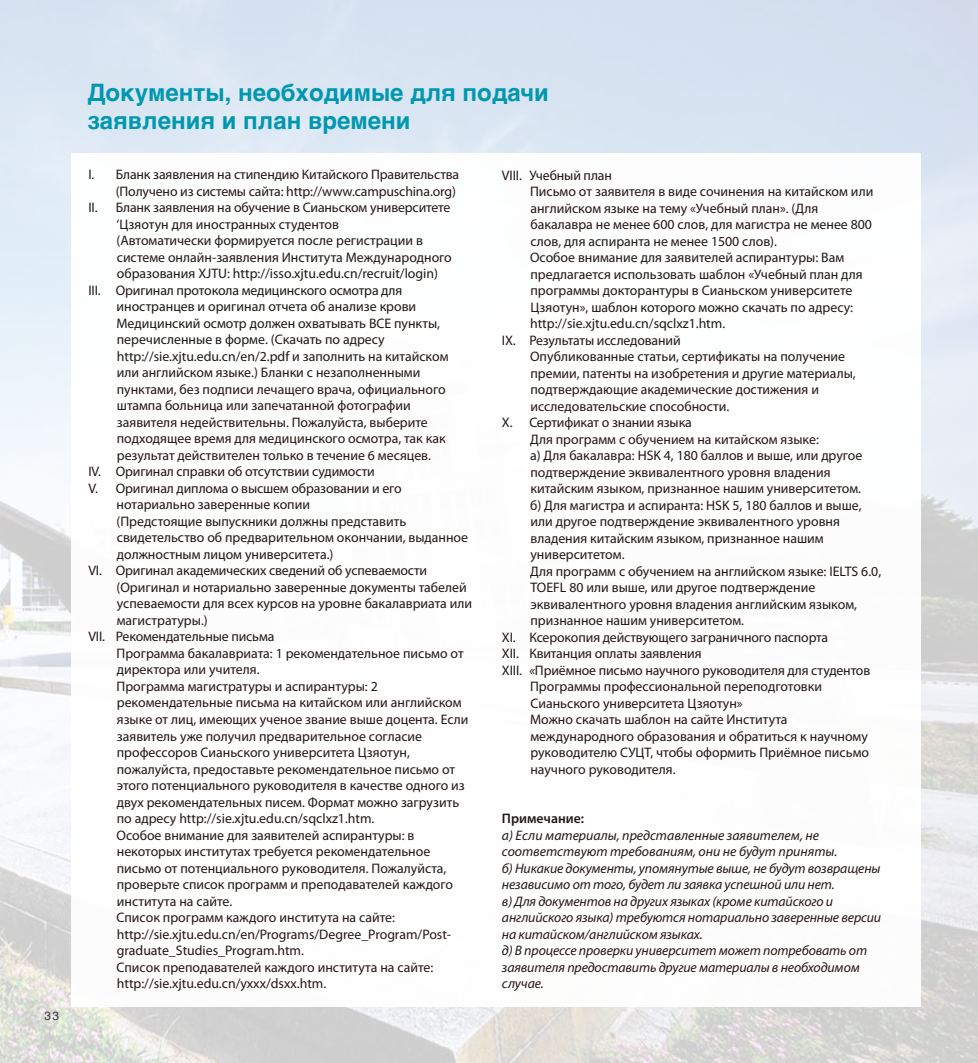
<style>
.page{position:relative;width:978px;height:1063px;background:#fff}
.page>*{position:absolute;margin:0;border:0;box-sizing:border-box;transform-origin:0 0}
.t1{font:700 24px/28.5px "Helvetica";color:#0097b0}
.t2{font:13.8px "Myriad Pro";color:#221815}
.t3{font:italic 13.8px/16.5px "Myriad Pro";letter-spacing:-.01em;color:#221815}
.t4{font:600 13.8px "Myriad Pro";color:#221815}
.t5{font:12px "Helvetica";color:#3e3a39}
</style>
<div class="page">
<img style="left:0;top:0;width:978px;height:1063px">
<div style="left:71px;top:153px;width:850px;height:853px;background:#fff"></div>
<p class="t5" style="left:45px;top:1006px;width:16px">33</p>
<h1 class="t1" style="left:88px;top:78px;width:462px">Документы, необходимые для подачи заявления и план времени</h1>
<p class="t2" style="left:88px;top:167px;width:372px">I. Бланк заявления на стипендию Китайского Правительства</p>
<p class="t2" style="left:116px;top:184px;width:342px">(Получено из системы сайта: http://www.campuschina.org)</p>
<p class="t2" style="left:88px;top:200px;width:364px">II. Бланк заявления на обучение в Сианьском университете</p>
<p class="t2" style="left:117px;top:217px;width:224px">‘Цзяотун для иностранных студентов</p>
<p class="t2" style="left:117px;top:233px;width:308px">(Автоматически формируется после регистрации в</p>
<p class="t2" style="left:117px;top:250px;width:337px">системе онлайн-заявления Института Международного</p>
<p class="t2" style="left:117px;top:266px;width:323px">образования XJTU: http://isso.xjtu.edu.cn/recruit/login)</p>
<p class="t2" style="left:88px;top:283px;width:316px">III. Оригинал протокола медицинского осмотра для</p>
<p class="t2" style="left:117px;top:299px;width:301px">иностранцев и оригинал отчета об анализе крови</p>
<p class="t2" style="left:117px;top:316px;width:325px">Медицинский осмотр должен охватывать ВСЕ пункты,</p>
<p class="t2" style="left:117px;top:332px;width:269px">перечисленные в форме. (Скачать по адресу</p>
<p class="t2" style="left:117px;top:349px;width:333px">http://sie.xjtu.edu.cn/en/2.pdf и заполнить на китайском</p>
<p class="t2" style="left:117px;top:365px;width:305px">или английском языке.) Бланки с незаполненными</p>
<p class="t2" style="left:117px;top:382px;width:330px">пунктами, без подписи лечащего врача, официального</p>
<p class="t2" style="left:117px;top:398px;width:295px">штампа больница или запечатанной фотографии</p>
<p class="t2" style="left:117px;top:415px;width:312px">заявителя недействительны. Пожалуйста, выберите</p>
<p class="t2" style="left:117px;top:431px;width:331px">подходящее время для медицинского осмотра, так как</p>
<p class="t2" style="left:117px;top:448px;width:316px">результат действителен только в течение 6 месяцев.</p>
<p class="t2" style="left:88px;top:464px;width:288px">IV. Оригинал справки об отсутствии судимости</p>
<p class="t2" style="left:88px;top:481px;width:315px">V. Оригинал диплома о высшем образовании и его</p>
<p class="t2" style="left:117px;top:497px;width:195px">нотариально заверенные копии</p>
<p class="t2" style="left:117px;top:514px;width:291px">(Предстоящие выпускники должны представить</p>
<p class="t2" style="left:117px;top:530px;width:353px">свидетельство об предварительном окончании, выданное</p>
<p class="t2" style="left:117px;top:547px;width:218px">должностным лицом университета.)</p>
<p class="t2" style="left:88px;top:563px;width:340px">VI. Оригинал академических сведений об успеваемости</p>
<p class="t2" style="left:117px;top:580px;width:352px">(Оригинал и нотариально заверенные документы табелей</p>
<p class="t2" style="left:117px;top:596px;width:357px">успеваемости для всех курсов на уровне бакалавриата или</p>
<p class="t2" style="left:117px;top:613px;width:92px">магистратуры.)</p>
<p class="t2" style="left:88px;top:629px;width:188px">VII. Рекомендательные письма</p>
<p class="t2" style="left:117px;top:646px;width:349px">Программа бакалавриата: 1 рекомендательное письмо от</p>
<p class="t2" style="left:117px;top:662px;width:144px">директора или учителя.</p>
<p class="t2" style="left:117px;top:679px;width:263px">Программа магистратуры и аспирантуры: 2</p>
<p class="t2" style="left:117px;top:695px;width:346px">рекомендательные письма на китайском или английском</p>
<p class="t2" style="left:117px;top:712px;width:353px">языке от лиц, имеющих ученое звание выше доцента. Если</p>
<p class="t2" style="left:117px;top:728px;width:307px">заявитель уже получил предварительное согласие</p>
<p class="t2" style="left:117px;top:745px;width:295px">профессоров Сианьского университета Цзяотун,</p>
<p class="t2" style="left:117px;top:761px;width:340px">пожалуйста, предоставьте рекомендательное письмо от</p>
<p class="t2" style="left:117px;top:778px;width:350px">этого потенциального руководителя в качестве одного из</p>
<p class="t2" style="left:117px;top:794px;width:344px">двух рекомендательных писем. Формат можно загрузить</p>
<p class="t2" style="left:117px;top:811px;width:259px">по адресу http://sie.xjtu.edu.cn/sqclxz1.htm.</p>
<p class="t2" style="left:117px;top:827px;width:299px">Особое внимание для заявителей аспирантуры: в</p>
<p class="t2" style="left:117px;top:844px;width:315px">некоторых институтах требуется рекомендательное</p>
<p class="t2" style="left:117px;top:860px;width:331px">письмо от потенциального руководителя. Пожалуйста,</p>
<p class="t2" style="left:117px;top:877px;width:338px">проверьте список программ и преподавателей каждого</p>
<p class="t2" style="left:117px;top:893px;width:117px">института на сайте.</p>
<p class="t2" style="left:117px;top:910px;width:280px">Список программ каждого института на сайте:</p>
<p class="t2" style="left:117px;top:926px;width:336px">http://sie.xjtu.edu.cn/en/Programs/Degree_Program/Post-</p>
<p class="t2" style="left:117px;top:943px;width:189px">graduate_Studies_Program.htm.</p>
<p class="t2" style="left:117px;top:959px;width:318px">Список преподавателей каждого института на сайте:</p>
<p class="t2" style="left:117px;top:976px;width:211px">http://sie.xjtu.edu.cn/yxxx/dsxx.htm.</p>
<p class="t2" style="left:502px;top:167px;width:112px">VIII. Учебный план</p>
<p class="t2" style="left:530px;top:184px;width:345px">Письмо от заявителя в виде сочинения на китайском или</p>
<p class="t2" style="left:530px;top:200px;width:289px">английском языке на тему «Учебный план». (Для</p>
<p class="t2" style="left:530px;top:217px;width:343px">бакалавра не менее 600 слов, для магистра не менее 800</p>
<p class="t2" style="left:530px;top:233px;width:248px">слов, для аспиранта не менее 1500 слов).</p>
<p class="t2" style="left:530px;top:250px;width:316px">Особое внимание для заявителей аспирантуры: Вам</p>
<p class="t2" style="left:530px;top:266px;width:334px">предлагается использовать шаблон «Учебный план для</p>
<p class="t2" style="left:530px;top:283px;width:323px">программы докторантуры в Сианьском университете</p>
<p class="t2" style="left:530px;top:299px;width:324px">Цзяотун», шаблон которого можно скачать по адресу:</p>
<p class="t2" style="left:530px;top:316px;width:197px">http://sie.xjtu.edu.cn/sqclxz1.htm.</p>
<p class="t2" style="left:502px;top:332px;width:180px">IX. Результаты исследований</p>
<p class="t2" style="left:530px;top:349px;width:317px">Опубликованные статьи, сертификаты на получение</p>
<p class="t2" style="left:530px;top:365px;width:327px">премии, патенты на изобретения и другие материалы,</p>
<p class="t2" style="left:530px;top:382px;width:290px">подтверждающие академические достижения и</p>
<p class="t2" style="left:530px;top:398px;width:200px">исследовательские способности.</p>
<p class="t2" style="left:502px;top:415px;width:192px">X. Сертификат о знании языка</p>
<p class="t2" style="left:530px;top:432px;width:290px">Для программ с обучением на китайском языке:</p>
<p class="t2" style="left:530px;top:448px;width:334px">а) Для бакалавра: HSK 4, 180 баллов и выше, или другое</p>
<p class="t2" style="left:530px;top:465px;width:302px">подтверждение эквивалентного уровня владения</p>
<p class="t2" style="left:530px;top:481px;width:332px">китайским языком, признанное нашим университетом.</p>
<p class="t2" style="left:530px;top:498px;width:333px">б) Для магистра и аспиранта: HSK 5, 180 баллов и выше,</p>
<p class="t2" style="left:530px;top:514px;width:311px">или другое подтверждение эквивалентного уровня</p>
<p class="t2" style="left:530px;top:531px;width:295px">владения китайским языком, признанное нашим</p>
<p class="t2" style="left:530px;top:547px;width:96px">университетом.</p>
<p class="t2" style="left:530px;top:564px;width:353px">Для программ с обучением на английском языке: IELTS 6.0,</p>
<p class="t2" style="left:530px;top:580px;width:286px">TOEFL 80 или выше, или другое подтверждение</p>
<p class="t2" style="left:530px;top:597px;width:328px">эквивалентного уровня владения английским языком,</p>
<p class="t2" style="left:530px;top:613px;width:215px">признанное нашим университетом.</p>
<p class="t2" style="left:502px;top:630px;width:328px">XI. Ксерокопия действующего заграничного паспорта</p>
<p class="t2" style="left:502px;top:646px;width:201px">XII. Квитанция оплаты заявления</p>
<p class="t2" style="left:502px;top:663px;width:370px">XIII. «Приёмное письмо научного руководителя для студентов</p>
<p class="t2" style="left:530px;top:679px;width:293px">Программы профессиональной переподготовки</p>
<p class="t2" style="left:530px;top:696px;width:214px">Сианьского университета Цзяотун»</p>
<p class="t2" style="left:530px;top:712px;width:259px">Можно скачать шаблон на сайте Института</p>
<p class="t2" style="left:530px;top:729px;width:339px">международного образования и обратиться к научному</p>
<p class="t2" style="left:530px;top:745px;width:340px">руководителю СУЦТ, чтобы оформить Приёмное письмо</p>
<p class="t2" style="left:530px;top:762px;width:147px">научного руководителя.</p>
<p class="t4" style="left:502px;top:811px;width:84px">Примечание:</p>
<p class="t3" style="left:502px;top:827px;width:381px">а) Если материалы, представленные заявителем, не соответствуют требованиям, они не будут приняты.<br>б) Никакие документы, упомянутые выше, не будут возвращены независимо от того, будет ли заявка успешной или нет.<br>в) Для документов на других языках (кроме китайского и английского языка) требуются нотариально заверенные версии на китайском/английском языках.<br>д) В процессе проверки университет может потребовать от заявителя предоставить другие материалы в необходимом случае.</p>
</div>
